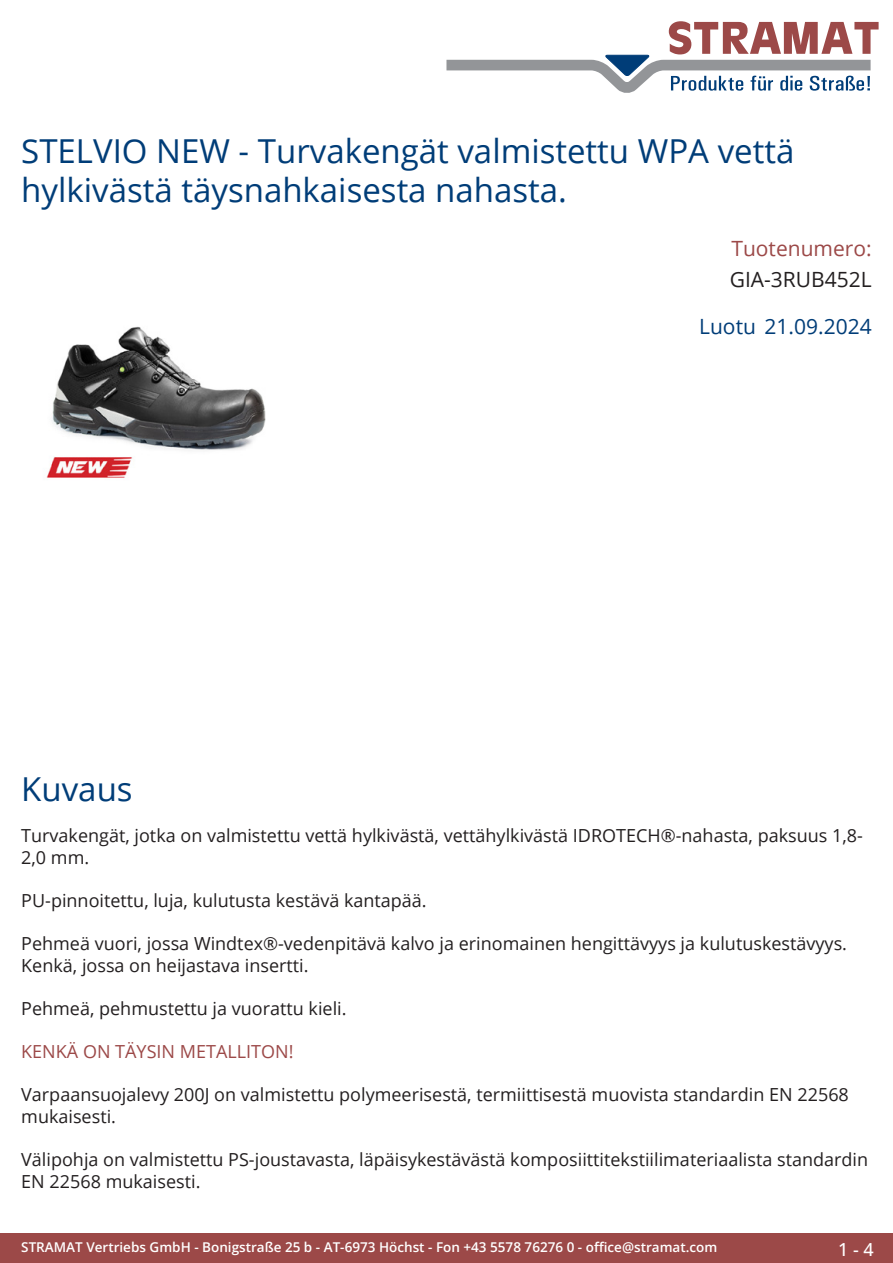
<style>
.page{position:relative;width:893px;height:1263px;background:#fff}
.page>*{position:absolute;margin:0;border:0;box-sizing:border-box;transform-origin:0 0}
.Produkttitel{font:33px/39.6px "Open Sans";color:#003d78}
.Erstellungsdatum{font:21px "Open Sans";color:#003d78}
.TechDaten_Überschrif{font:21px "Open Sans";color:#9c4948}
.TechDaten_Inhalt{font:21px "Open Sans";color:#231f20}
.Beschreibung_Text{font:18px/21.6px "Open Sans";color:#231f20}
.Beschreibung_Text-2{font:18px "Open Sans";color:#9c4948}
.t1{font:500 18px "Open Sans";color:#fff}
.t2{font:600 13.5px "Open Sans";color:#fff}
</style>
<div class="page">
<div style="left:0;top:1233px;width:893px;height:30px;background:#9c4948"></div>
<svg style="left:446px;top:21px;width:433px;height:72px"></svg>
<img style="left:46px;top:326px;width:220px;height:152px">
<p class="Produkttitel" style="left:21px;top:130px;width:775px">STELVIO NEW - Turvakengät valmistettu WPA vettä hylkivästä täysnahkaisesta nahasta.</p>
<p class="TechDaten_Überschrif" style="left:731px;top:234px;width:142px">Tuotenumero:</p>
<p class="TechDaten_Inhalt" style="left:730px;top:265px;width:144px">GIA-3RUB452L</p>
<p class="Erstellungsdatum" style="left:699px;top:312px;width:174px">Luotu 21.09.2024</p>
<p class="Produkttitel" style="left:21px;top:768px;width:113px">Kuvaus</p>
<p class="Beschreibung_Text" style="left:21px;top:824px;width:843px">Turvakengät, jotka on valmistettu vettä hylkivästä, vettähylkivästä IDROTECH®-nahasta, paksuus 1,8-<br>2,0 mm.</p>
<p class="Beschreibung_Text" style="left:21px;top:889px;width:407px">PU-pinnoitettu, luja, kulutusta kestävä kantapää.</p>
<p class="Beschreibung_Text" style="left:21px;top:932px;width:827px">Pehmeä vuori, jossa Windtex®-vedenpitävä kalvo ja erinomainen hengittävyys ja kulutuskestävyys.<br>Kenkä, jossa on heijastava insertti.</p>
<p class="Beschreibung_Text" style="left:21px;top:997px;width:327px">Pehmeä, pehmustettu ja vuorattu kieli.</p>
<p class="Beschreibung_Text-2" style="left:21px;top:1039px;width:274px">KENKÄ ON TÄYSIN METALLITON!</p>
<p class="Beschreibung_Text" style="left:21px;top:1083px;width:829px">Varpaansuojalevy 200J on valmistettu polymeerisestä, termiittisestä muovista standardin EN 22568 mukaisesti.</p>
<p class="Beschreibung_Text" style="left:21px;top:1148px;width:848px">Välipohja on valmistettu PS-joustavasta, läpäisykestävästä komposiittitekstiilimateriaalista standardin<br>EN 22568 mukaisesti.</p>
<p class="t2" style="left:21px;top:1238px;width:698px">STRAMAT Vertriebs GmbH - Bonigstraße 25 b - AT-6973 Höchst - Fon +43 5578 76276 0 - office@stramat.com</p>
<p class="t1" style="left:838px;top:1237px;width:37px">1 - 4</p>
</div>
